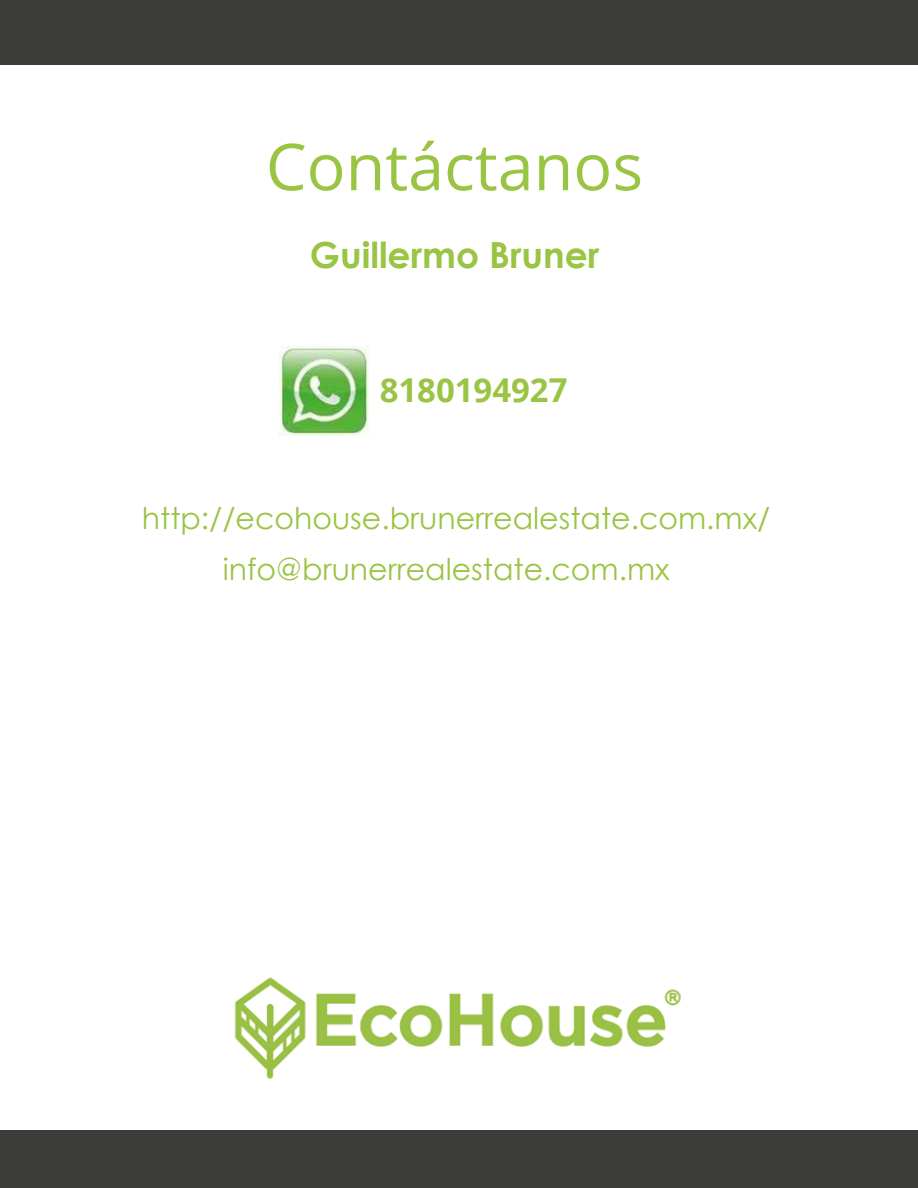
<style>
.page{position:relative;width:918px;height:1188px;background:#fff}
.page>*{position:absolute;margin:0;border:0;box-sizing:border-box;transform-origin:0 0}
.t1{font:64.65px "Open Sans";color:#9ac444}
.t2{font:700 36px "Century Gothic";color:#9ac444}
.t3{font:700 32.85px "Open Sans";color:#9ac444}
.t4{font:30px/51.2px "Century Gothic";color:#9ac444}
</style>
<div class="page">
<div style="left:0;top:0;width:918px;height:64px;background:#3c3c3b"></div>
<div style="left:0;top:1130px;width:918px;height:58px;background:#3c3c3b"></div>
<img style="left:234px;top:977px;width:447px;height:103px">
<img style="left:279px;top:345px;width:89px;height:90px">
<h1 class="t1" style="left:266px;top:121px;width:379px">Contáctanos</h1>
<p class="t2" style="left:310px;top:228px;width:291px">Guillermo Bruner</p>
<p class="t3" style="left:380px;top:367px;width:189px">8180194927</p>
<p class="t4" style="left:223px;top:492px;width:549px;text-indent:-81px">http://ecohouse.brunerrealestate.com.mx/ info@brunerrealestate.com.mx</p>
</div>
